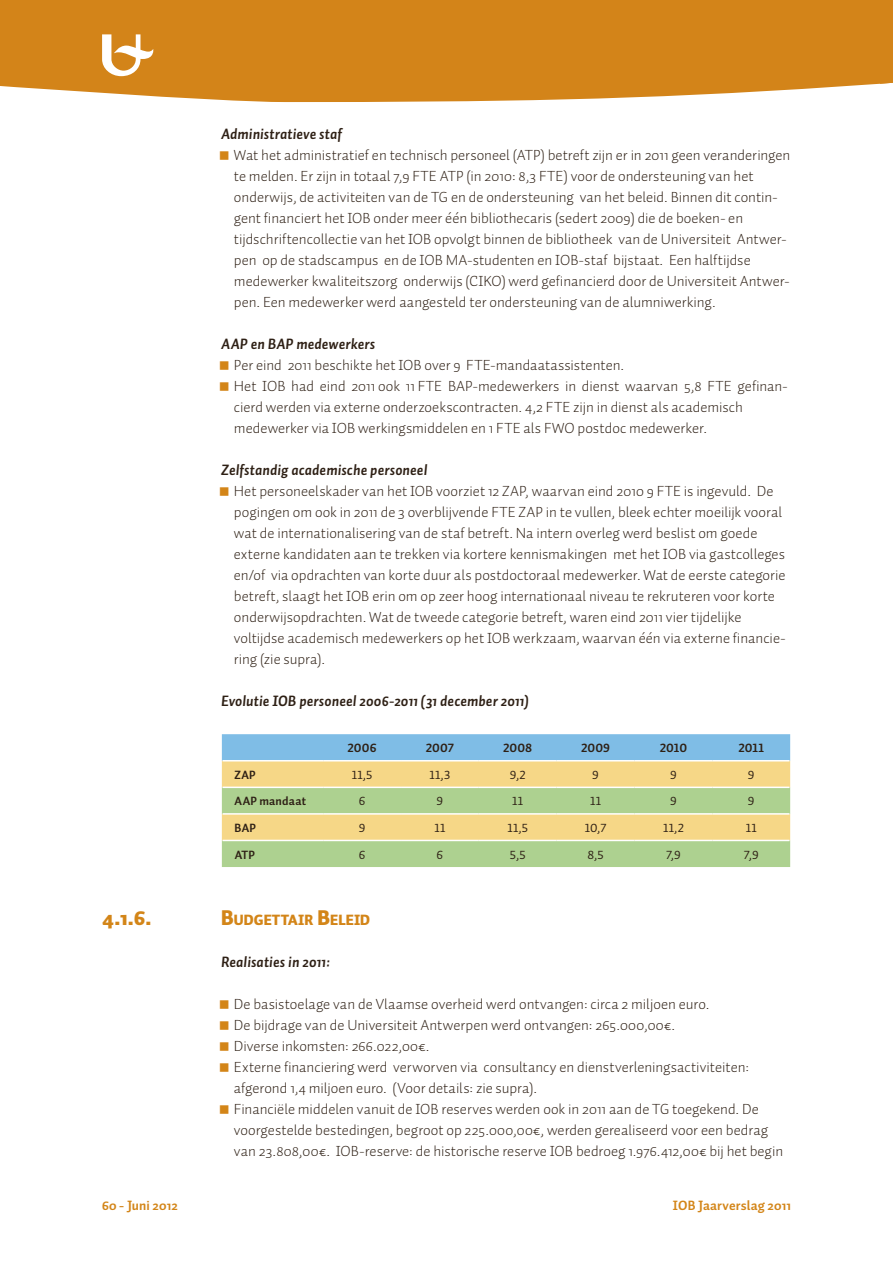
<style>
.page{position:relative;width:893px;height:1263px;background:#fff}
.page>*{position:absolute;margin:0;border:0;box-sizing:border-box;transform-origin:0 0}
.t1{font:900 21px "Auto 1";color:#d38518}
.t2{font:300 15px/21px "Auto 1";color:#2e2015}
.t3{font:italic 700 15px "Auto 1";letter-spacing:.005em;color:#2e2015}
.t4{font:900 14.7px "Auto 1";letter-spacing:.005em;color:#d38518}
.t5{font:700 13.5px "Auto 1";letter-spacing:.015em;color:#d38518}
.t6{font:12px "Auto 1 Regular LF";letter-spacing:.03em;color:#2e2015}
.t7{font:12px "Auto 1 Bold LF";letter-spacing:.01em;color:#2e2015}
.s1{font-size:21px}
</style>
<div class="page">
<svg style="left:222px;top:734px;width:568px;height:53px;background:#b9cab8"></svg>
<svg style="left:222px;top:787px;width:568px;height:80px;background:#c5d38d"></svg>
<hr style="left:223px;top:760px;width:100px;height:1px;background:#fff">
<hr style="left:323px;top:760px;width:78px;height:1px;background:#fff">
<hr style="left:401px;top:760px;width:78px;height:1px;background:#fff">
<hr style="left:479px;top:760px;width:78px;height:1px;background:#fff">
<hr style="left:557px;top:760px;width:77px;height:1px;background:#fff">
<hr style="left:634px;top:760px;width:78px;height:1px;background:#fff">
<hr style="left:712px;top:760px;width:77px;height:1px;background:#fff">
<hr style="left:223px;top:786px;width:100px;height:2px;background:#fff">
<hr style="left:323px;top:786px;width:78px;height:2px;background:#fff">
<hr style="left:401px;top:786px;width:78px;height:2px;background:#fff">
<hr style="left:479px;top:786px;width:78px;height:2px;background:#fff">
<hr style="left:557px;top:786px;width:77px;height:2px;background:#fff">
<hr style="left:634px;top:786px;width:78px;height:2px;background:#fff">
<hr style="left:712px;top:786px;width:77px;height:2px;background:#fff">
<hr style="left:223px;top:813px;width:100px;height:2px;background:#fff">
<hr style="left:323px;top:813px;width:78px;height:2px;background:#fff">
<hr style="left:401px;top:813px;width:78px;height:2px;background:#fff">
<hr style="left:479px;top:813px;width:78px;height:2px;background:#fff">
<hr style="left:557px;top:813px;width:77px;height:2px;background:#fff">
<hr style="left:634px;top:813px;width:78px;height:2px;background:#fff">
<hr style="left:712px;top:813px;width:77px;height:2px;background:#fff">
<hr style="left:223px;top:840px;width:100px;height:1px;background:#fff">
<hr style="left:323px;top:840px;width:78px;height:1px;background:#fff">
<hr style="left:401px;top:840px;width:78px;height:1px;background:#fff">
<hr style="left:479px;top:840px;width:78px;height:1px;background:#fff">
<hr style="left:557px;top:840px;width:77px;height:1px;background:#fff">
<hr style="left:634px;top:840px;width:78px;height:1px;background:#fff">
<hr style="left:712px;top:840px;width:77px;height:1px;background:#fff">
<div style="left:0;top:0;width:893px;height:102px;background:#d38419"></div>
<svg style="left:102px;top:34px;width:52px;height:42px"></svg>
<p class="t3" style="left:221px;top:125px;width:122px">Administratieve staf</p>
<p class="t2" style="left:234px;top:145px;width:558px">Wat het administratief en technisch personeel (ATP) betreft zijn er in 2011 geen veranderingen te melden. Er zijn in totaal 7,9 FTE ATP (in 2010: 8,3 FTE) voor de ondersteuning van het onderwijs, de activiteiten van de TG en de ondersteuning van het beleid. Binnen dit contin&shy;gent financiert het IOB onder meer één bibliothecaris (sedert 2009) die de boeken- en tijdschriftencollectie van het IOB opvolgt binnen de bibliotheek van de Universiteit Antwer&shy;pen op de stadscampus en de IOB MA-studenten en IOB-staf bijstaat. Een halftijdse medewerker kwaliteitszorg onderwijs (CIKO) werd gefinancierd door de Universiteit Antwer&shy;pen. Een medewerker werd aangesteld ter ondersteuning van de alumniwerking.</p>
<p class="t3" style="left:221px;top:335px;width:156px">AAP en BAP medewerkers</p>
<p class="t2" style="left:234px;top:355px;width:555px">Per eind 2011 beschikte het IOB over 9 FTE-mandaatassistenten.<br>Het IOB had eind 2011 ook 11 FTE BAP-medewerkers in dienst waarvan 5,8 FTE gefinan&shy;cierd werden via externe onderzoekscontracten. 4,2 FTE zijn in dienst als academisch medewerker via IOB werkingsmiddelen en 1 FTE als FWO postdoc medewerker.</p>
<p class="t3" style="left:221px;top:461px;width:208px">Zelfstandig academische personeel</p>
<p class="t2" style="left:234px;top:481px;width:553px">Het personeelskader van het IOB voorziet 12 ZAP, waarvan eind 2010 9 FTE is ingevuld. De pogingen om ook in 2011 de 3 overblijvende FTE ZAP in te vullen, bleek echter moeilijk vooral wat de internationalisering van de staf betreft. Na intern overleg werd beslist om goede externe kandidaten aan te trekken via kortere kennismakingen met het IOB via gastcolleges en/of via opdrachten van korte duur als postdoctoraal medewerker. Wat de eerste categorie betreft, slaagt het IOB erin om op zeer hoog internationaal niveau te rekruteren voor korte onderwijsopdrachten. Wat de tweede categorie betreft, waren eind 2011 vier tijdelijke voltijdse academisch medewerkers op het IOB werkzaam, waarvan één via externe financie&shy;ring (zie supra).</p>
<p class="t3" style="left:221px;top:692px;width:309px">Evolutie IOB personeel 2006-2011 (31 december 2011)</p>
<p class="t7" style="left:348px;top:740px;width:31px">2006</p>
<p class="t7" style="left:426px;top:740px;width:30px">2007</p>
<p class="t7" style="left:503px;top:740px;width:31px">2008</p>
<p class="t7" style="left:581px;top:740px;width:30px">2009</p>
<p class="t7" style="left:660px;top:740px;width:29px">2010</p>
<p class="t7" style="left:738px;top:740px;width:27px">2011</p>
<p class="t7" style="left:235px;top:767px;width:23px">ZAP</p>
<p class="t6" style="left:352px;top:767px;width:22px">11,5</p>
<p class="t6" style="left:430px;top:767px;width:22px">11,3</p>
<p class="t6" style="left:510px;top:767px;width:17px">9,2</p>
<p class="t6" style="left:592px;top:767px;width:8px">9</p>
<p class="t6" style="left:670px;top:767px;width:8px">9</p>
<p class="t6" style="left:748px;top:767px;width:8px">9</p>
<p class="t7" style="left:235px;top:794px;width:73px">AAP mandaat</p>
<p class="t6" style="left:359px;top:794px;width:8px">6</p>
<p class="t6" style="left:437px;top:794px;width:8px">9</p>
<p class="t6" style="left:512px;top:794px;width:12px">11</p>
<p class="t6" style="left:590px;top:794px;width:12px">11</p>
<p class="t6" style="left:670px;top:794px;width:8px">9</p>
<p class="t6" style="left:748px;top:794px;width:8px">9</p>
<p class="t7" style="left:235px;top:820px;width:23px">BAP</p>
<p class="t6" style="left:359px;top:820px;width:8px">9</p>
<p class="t6" style="left:434px;top:820px;width:12px">11</p>
<p class="t6" style="left:507px;top:820px;width:22px">11,5</p>
<p class="t6" style="left:585px;top:820px;width:23px">10,7</p>
<p class="t6" style="left:663px;top:820px;width:22px">11,2</p>
<p class="t6" style="left:746px;top:820px;width:12px">11</p>
<p class="t7" style="left:235px;top:847px;width:22px">ATP</p>
<p class="t6" style="left:359px;top:847px;width:8px">6</p>
<p class="t6" style="left:437px;top:847px;width:8px">6</p>
<p class="t6" style="left:510px;top:847px;width:17px">5,5</p>
<p class="t6" style="left:587px;top:847px;width:18px">8,5</p>
<p class="t6" style="left:666px;top:847px;width:16px">7,9</p>
<p class="t6" style="left:744px;top:847px;width:16px">7,9</p>
<h1 class="t1" style="left:102px;top:904px;width:51px">4.1.6.</h1>
<p class="t4" style="left:221px;top:910px;width:142px"><span class="s1">B</span>UDGETTAIR <span class="s1">B</span>ELEID</p>
<p class="t3" style="left:221px;top:952px;width:110px">Realisaties in 2011:</p>
<p class="t2" style="left:234px;top:993px;width:551px">De basistoelage van de Vlaamse overheid werd ontvangen: circa 2 miljoen euro.<br>De bijdrage van de Universiteit Antwerpen werd ontvangen: 265.000,00€.<br>Diverse inkomsten: 266.022,00€.<br>Externe financiering werd verworven via consultancy en dienstverleningsactiviteiten: afgerond 1,4 miljoen euro. (Voor details: zie supra).<br>Financiële middelen vanuit de IOB reserves werden ook in 2011 aan de TG toegekend. De voorgestelde bestedingen, begroot op 225.000,00€, werden gerealiseerd voor een bedrag van 23.808,00€. IOB-reserve: de historische reserve IOB bedroeg 1.976.412,00€ bij het begin</p>
<p class="t5" style="left:102px;top:1197px;width:77px">60 - Juni 2012</p>
<p class="t5" style="left:672px;top:1197px;width:120px">IOB Jaarverslag 2011</p>
</div>
